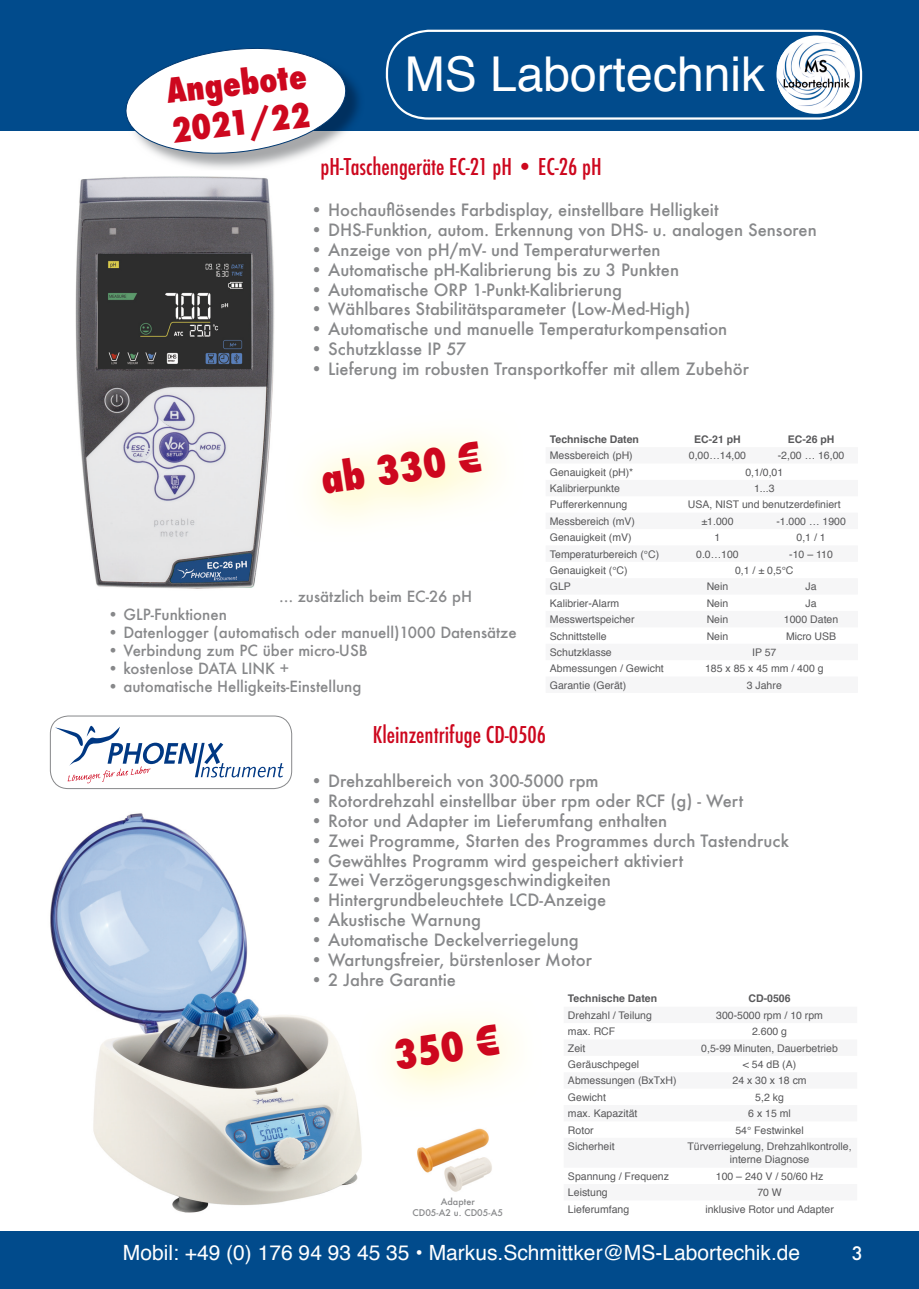
<style>
.page{position:relative;width:919px;height:1289px;background:#fff}
.page>*{position:absolute;margin:0;border:0;box-sizing:border-box;transform-origin:0 0}
.t1{font:48px "Helvetica";color:#fff}
.t2{font:800 condensed 39px "Futura";color:#cd071e}
.t3{font:800 condensed 33px/39.6px "Futura";color:#cd071e}
.t4{font:500 condensed 22.5px "Futura";color:#cd071e}
.t5{font:21px "Helvetica";color:#fff}
.t6{font:500 18px "Futura";color:#fff}
.t7{font:500 16.5px "Futura";color:#87888a}
.t8{font:500 15px "Futura";color:#87888a}
.t9{font:10.5px/13.5px "Helvetica";color:#58585a;text-align:center}
.t10{font:700 10.5px "Helvetica";color:#58585a}
.t11{font:500 9px/10.8px "Futura";color:#87888a;text-align:center}
</style>
<div class="page">
<img style="left:50px;top:813px;width:312px;height:400px">
<div style="left:0;top:0;width:918px;height:130px;background:#014b8c"></div>
<div style="left:0;top:1230px;width:918px;height:58px;background:#014b8c"></div>
<svg style="left:386px;top:30px;width:476px;height:90px"></svg>
<div style="left:776px;top:35px;width:78px;height:79px;background:#fff;border-radius:50%"></div>
<img style="left:777px;top:43px;width:72px;height:66px">
<div style="left:50px;top:715px;width:242px;height:74px;border:1px solid #87888a;border-radius:18px"></div>
<svg style="left:55px;top:725px;width:228px;height:58px"></svg>
<img style="left:167px;top:79px;width:198px;height:90px">
<svg style="left:123px;top:48px;width:226px;height:111px"></svg>
<img style="left:75px;top:176px;width:200px;height:413px">
<img style="left:417px;top:1128px;width:75px;height:64px">
<h3 class="t3" style="left:164px;top:72px;width:142px;rotate:-7deg">Angebote<br>2021/22</h3>
<h1 class="t1" style="left:405px;top:37px;width:362px">MS Labortechnik</h1>
<h3 class="t4" style="left:320px;top:153px;width:283px">pH-Taschengeräte EC-21 pH • EC-26 pH</h3>
<p class="t7" style="left:310px;top:199px;width:409px">• Hochauflösendes Farbdisplay, einstellbare Helligkeit</p>
<p class="t7" style="left:310px;top:219px;width:507px">• DHS-Funktion, autom. Erkennung von DHS- u. analogen Sensoren</p>
<p class="t7" style="left:310px;top:238px;width:351px">• Anzeige von pH/mV- und Temperaturwerten</p>
<p class="t7" style="left:310px;top:258px;width:370px">• Automatische pH-Kalibrierung bis zu 3 Punkten</p>
<p class="t7" style="left:310px;top:278px;width:313px">• Automatische ORP 1-Punkt-Kalibrierung</p>
<p class="t7" style="left:310px;top:298px;width:381px">• Wählbares Stabilitätsparameter (Low-Med-High)</p>
<p class="t7" style="left:310px;top:318px;width:418px">• Automatische und manuelle Temperaturkompensation</p>
<p class="t7" style="left:310px;top:337px;width:157px">• Schutzklasse IP 57</p>
<p class="t7" style="left:310px;top:357px;width:440px">• Lieferung im robusten Transportkoffer mit allem Zubehör</p>
<h2 class="t2" style="left:318px;top:453px;width:163px;rotate:-8deg">ab 330 €</h2>
<p class="t8" style="left:279px;top:586px;width:195px">… zusätzlich beim EC-26 pH</p>
<p class="t8" style="left:107px;top:604px;width:121px">• GLP-Funktionen</p>
<p class="t8" style="left:107px;top:622px;width:410px">• Datenlogger (automatisch oder manuell)1000 Datensätze</p>
<p class="t8" style="left:107px;top:640px;width:262px">• Verbindung zum PC über micro-USB</p>
<p class="t8" style="left:107px;top:658px;width:183px">• kostenlose DATA LINK +</p>
<p class="t8" style="left:107px;top:676px;width:255px">• automatische Helligkeits-Einstellung</p>
<p class="t10" style="left:550px;top:430px;width:91px">Technische Daten</p>
<p class="t10" style="left:694px;top:430px;width:48px">EC-21 pH</p>
<p class="t10" style="left:787px;top:430px;width:48px">EC-26 pH</p>
<p class="t9" style="left:550px;top:449px;width:84px">Messbereich (pH)</p>
<p class="t9" style="left:688px;top:449px;width:59px">0,00…14,00</p>
<p class="t9" style="left:777px;top:449px;width:68px">-2,00 … 16,00</p>
<p class="t9" style="left:550px;top:465px;width:85px">Genauigkeit (pH)*</p>
<p class="t9" style="left:745px;top:465px;width:39px">0,1/0,01</p>
<p class="t9" style="left:550px;top:482px;width:72px">Kalibrierpunkte</p>
<p class="t9" style="left:754px;top:482px;width:22px">1...3</p>
<p class="t9" style="left:550px;top:498px;width:79px">Puffererkennung</p>
<p class="t9" style="left:687px;top:498px;width:154px">USA, NIST und benutzerdefiniert</p>
<p class="t9" style="left:550px;top:514px;width:87px">Messbereich (mV)</p>
<p class="t9" style="left:701px;top:514px;width:34px">±1.000</p>
<p class="t9" style="left:776px;top:514px;width:71px">-1.000 … 1900</p>
<p class="t9" style="left:550px;top:531px;width:83px">Genauigkeit (mV)</p>
<p class="t9" style="left:714px;top:531px;width:7px">1</p>
<p class="t9" style="left:796px;top:531px;width:31px">0,1 / 1</p>
<p class="t9" style="left:550px;top:547px;width:111px">Temperaturbereich (°C)</p>
<p class="t9" style="left:696px;top:547px;width:44px">0.0…100</p>
<p class="t9" style="left:789px;top:547px;width:45px">-10 – 110</p>
<p class="t9" style="left:550px;top:564px;width:79px">Genauigkeit (°C)</p>
<p class="t9" style="left:735px;top:564px;width:60px">0,1 / ± 0,5°C</p>
<p class="t9" style="left:550px;top:580px;width:23px">GLP</p>
<p class="t9" style="left:706px;top:580px;width:23px">Nein</p>
<p class="t9" style="left:805px;top:580px;width:13px">Ja</p>
<p class="t9" style="left:550px;top:596px;width:71px">Kalibrier-Alarm</p>
<p class="t9" style="left:706px;top:596px;width:23px">Nein</p>
<p class="t9" style="left:805px;top:596px;width:13px">Ja</p>
<p class="t9" style="left:550px;top:613px;width:86px">Messwertspeicher</p>
<p class="t9" style="left:706px;top:613px;width:23px">Nein</p>
<p class="t9" style="left:783px;top:613px;width:56px">1000 Daten</p>
<p class="t9" style="left:550px;top:629px;width:58px">Schnittstelle</p>
<p class="t9" style="left:706px;top:629px;width:23px">Nein</p>
<p class="t9" style="left:786px;top:629px;width:52px">Micro USB</p>
<p class="t9" style="left:550px;top:645px;width:63px">Schutzklasse</p>
<p class="t9" style="left:752px;top:645px;width:26px">IP 57</p>
<p class="t9" style="left:550px;top:662px;width:115px">Abmessungen / Gewicht</p>
<p class="t9" style="left:705px;top:662px;width:120px">185 x 85 x 45 mm / 400 g</p>
<p class="t9" style="left:550px;top:678px;width:78px">Garantie (Gerät)</p>
<p class="t9" style="left:746px;top:678px;width:37px">3 Jahre</p>
<h3 class="t4" style="left:373px;top:720px;width:175px">Kleinzentrifuge CD-0506</h3>
<p class="t7" style="left:310px;top:770px;width:289px">• Drehzahlbereich von 300-5000 rpm</p>
<p class="t7" style="left:310px;top:789px;width:434px">• Rotordrehzahl einstellbar über rpm oder RCF (g) - Wert</p>
<p class="t7" style="left:310px;top:809px;width:358px">• Rotor und Adapter im Lieferumfang enthalten</p>
<p class="t7" style="left:310px;top:829px;width:480px">• Zwei Programme, Starten des Programmes durch Tastendruck</p>
<p class="t7" style="left:310px;top:849px;width:374px">• Gewähltes Programm wird gespeichert aktiviert</p>
<p class="t7" style="left:310px;top:869px;width:302px">• Zwei Verzögerungsgeschwindigkeiten</p>
<p class="t7" style="left:310px;top:888px;width:297px">• Hintergrundbeleuchtete LCD-Anzeige</p>
<p class="t7" style="left:310px;top:908px;width:172px">• Akustische Warnung</p>
<p class="t7" style="left:310px;top:928px;width:270px">• Automatische Deckelverriegelung</p>
<p class="t7" style="left:310px;top:948px;width:283px">• Wartungsfreier, bürstenloser Motor</p>
<p class="t7" style="left:310px;top:968px;width:147px">• 2 Jahre Garantie</p>
<h2 class="t2" style="left:390px;top:1028px;width:107px;rotate:-8deg">350 €</h2>
<p class="t11" style="left:412px;top:1195px;width:92px">Adapter<br>CD05-A2 u. CD05-A5</p>
<p class="t10" style="left:568px;top:990px;width:91px">Technische Daten</p>
<p class="t10" style="left:748px;top:990px;width:44px">CD-0506</p>
<p class="t9" style="left:568px;top:1008px;width:85px">Drehzahl / Teilung</p>
<p class="t9" style="left:716px;top:1008px;width:108px">300-5000 rpm / 10 rpm</p>
<p class="t9" style="left:568px;top:1025px;width:49px">max. RCF</p>
<p class="t9" style="left:752px;top:1025px;width:37px">2.600 g</p>
<p class="t9" style="left:568px;top:1041px;width:19px">Zeit</p>
<p class="t9" style="left:701px;top:1041px;width:138px">0,5-99 Minuten, Dauerbetrieb</p>
<p class="t9" style="left:568px;top:1057px;width:73px">Geräuschpegel</p>
<p class="t9" style="left:742px;top:1057px;width:55px">&lt; 54 dB (A)</p>
<p class="t9" style="left:568px;top:1074px;width:110px">Abmessungen (BxTxH)</p>
<p class="t9" style="left:732px;top:1074px;width:76px">24 x 30 x 18 cm</p>
<p class="t9" style="left:568px;top:1090px;width:39px">Gewicht</p>
<p class="t9" style="left:755px;top:1090px;width:30px">5,2 kg</p>
<p class="t9" style="left:568px;top:1107px;width:71px">max. Kapazität</p>
<p class="t9" style="left:748px;top:1107px;width:44px">6 x 15 ml</p>
<p class="t9" style="left:568px;top:1123px;width:27px">Rotor</p>
<p class="t9" style="left:735px;top:1123px;width:70px">54° Festwinkel</p>
<p class="t9" style="left:568px;top:1139px;width:48px">Sicherheit</p>
<p class="t9" style="left:687px;top:1139px;width:165px">Türverriegelung, Drehzahlkontrolle, interne Diagnose</p>
<p class="t9" style="left:568px;top:1169px;width:102px">Spannung / Frequenz</p>
<p class="t9" style="left:715px;top:1169px;width:109px">100 – 240 V / 50/60 Hz</p>
<p class="t9" style="left:568px;top:1186px;width:41px">Leistung</p>
<p class="t9" style="left:757px;top:1186px;width:26px">70 W</p>
<p class="t9" style="left:568px;top:1202px;width:63px">Lieferumfang</p>
<p class="t9" style="left:705px;top:1202px;width:130px">inklusive Rotor und Adapter</p>
<p class="t5" style="left:123px;top:1236px;width:679px">Mobil: +49 (0) 176 94 93 45 35 • Markus.Schmittker@MS-Labortechik.de</p>
<p class="t6" style="left:851px;top:1240px;width:13px">3</p>
</div>
